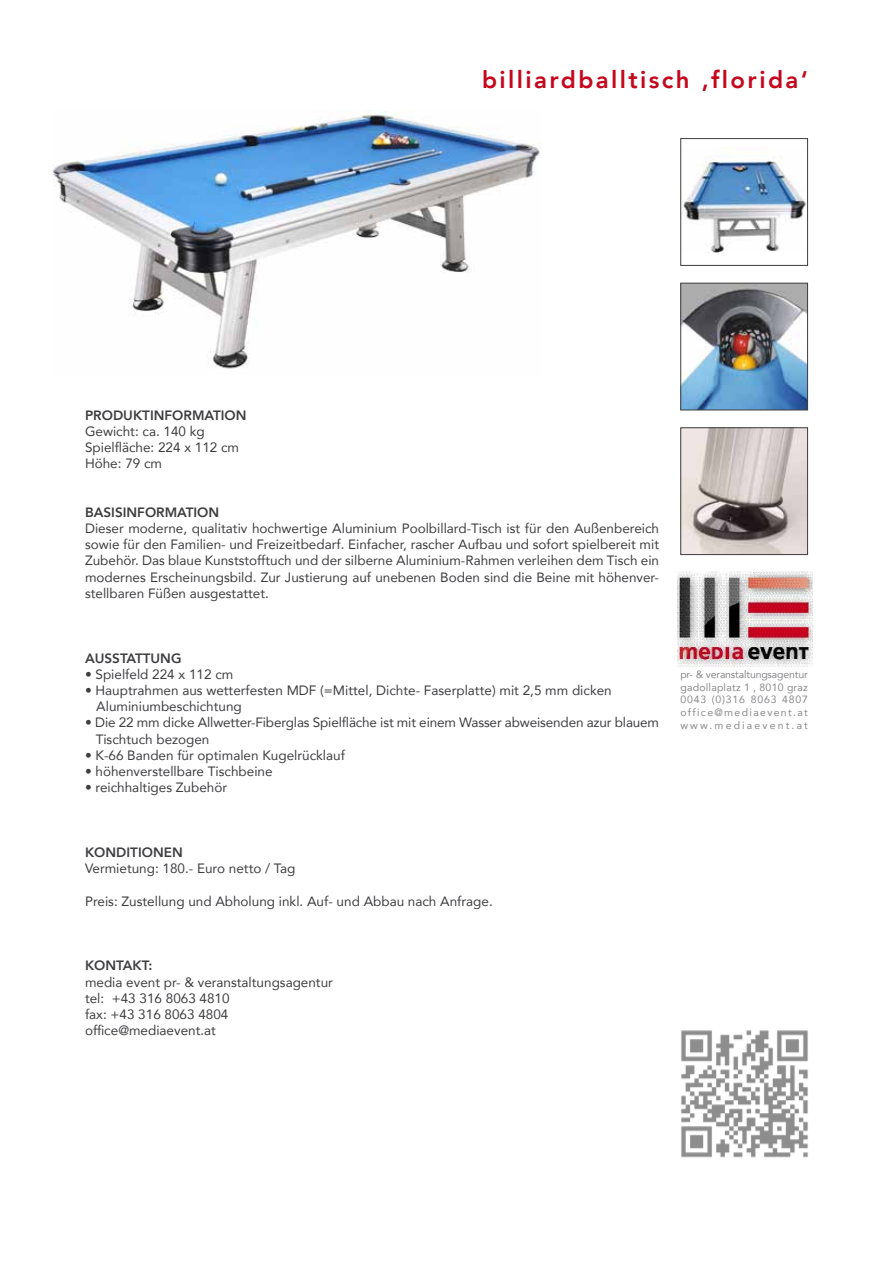
<style>
.page{position:relative;width:893px;height:1263px;background:#fff}
.page>*{position:absolute;margin:0;border:0;box-sizing:border-box;transform-origin:0 0}
.t1{font:800 24px "Avenir";letter-spacing:.1em;color:#c4071c}
.t2{font:13.5px/16.2px "Avenir";color:#3e3d40}
.t3{font:800 13.5px "Avenir";color:#3e3d40}
.t4{font:10.5px/12.6px "Avenir";letter-spacing:.13em;color:#87888a;text-align:justify}
</style>
<div class="page">
<img style="left:678px;top:572px;width:135px;height:95px">
<img style="left:53px;top:112px;width:487px;height:257px">
<img style="left:682px;top:147px;width:124px;height:105px">
<div style="left:680px;top:138px;width:128px;height:128px;border:1px solid #3e3d40"></div>
<img style="left:682px;top:429px;width:124px;height:124px">
<div style="left:680px;top:427px;width:128px;height:128px;border:1px solid #3e3d40"></div>
<img style="left:682px;top:285px;width:124px;height:123px">
<div style="left:680px;top:283px;width:128px;height:127px;border:1px solid #3e3d40"></div>
<img style="left:681px;top:1030px;width:127px;height:128px">
<h1 class="t1" style="left:482px;top:61px;width:327px">billiardballtisch ‚florida‘</h1>
<p class="t3" style="left:85px;top:404px;width:163px">PRODUKTINFORMATION</p>
<p class="t2" style="left:85px;top:423px;width:156px">Gewicht: ca. 140 kg<br>Spielfläche: 224 x 112 cm<br>Höhe: 79 cm</p>
<p class="t3" style="left:85px;top:502px;width:136px">BASISINFORMATION</p>
<p class="t2" style="left:85px;top:520px;width:576px;text-align:justify">Dieser moderne, qualitativ hochwertige Aluminium Poolbillard-Tisch ist für den Außenbereich sowie für den Familien- und Freizeitbedarf. Einfacher, rascher Aufbau und sofort spielbereit mit Zubehör. Das blaue Kunststofftuch und der silberne Aluminium-Rahmen verleihen dem Tisch ein modernes Erscheinungsbild. Zur Justierung auf unebenen Boden sind die Beine mit höhenver&shy;stellbaren Füßen ausgestattet.</p>
<p class="t3" style="left:85px;top:647px;width:98px">AUSSTATTUNG</p>
<p class="t2" style="left:85px;top:666px;width:150px">• Spielfeld 224 x 112 cm</p>
<p class="t2" style="left:96px;top:682px;width:517px;text-indent:-11px">• Hauptrahmen aus wetterfesten MDF (=Mittel, Dichte- Faserplatte) mit 2,5 mm dicken<br>Aluminiumbeschichtung</p>
<p class="t2" style="left:96px;top:714px;width:565px;text-indent:-11px">• Die 22 mm dicke Allwetter-Fiberglas Spielfläche ist mit einem Wasser abweisenden azur blauem<br>Tischtuch bezogen</p>
<p class="t2" style="left:85px;top:747px;width:261px">• K-66 Banden für optimalen Kugelrücklauf</p>
<p class="t2" style="left:85px;top:763px;width:189px">• höhenverstellbare Tischbeine</p>
<p class="t2" style="left:85px;top:779px;width:144px">• reichhaltiges Zubehör</p>
<p class="t3" style="left:85px;top:842px;width:99px">KONDITIONEN</p>
<p class="t2" style="left:85px;top:860px;width:212px">Vermietung: 180.- Euro netto / Tag</p>
<p class="t2" style="left:85px;top:892px;width:409px">Preis: Zustellung und Abholung inkl. Auf- und Abbau nach Anfrage.</p>
<p class="t3" style="left:85px;top:955px;width:69px">KONTAKT:</p>
<p class="t2" style="left:85px;top:973px;width:249px">media event pr- &amp; veranstaltungsagentur tel: +43 316 8063 4810<br>fax: +43 316 8063 4804 office@mediaevent.at</p>
<p class="t4" style="left:680px;top:668px;width:129px">pr- &amp; veranstaltungsagentur gadollaplatz 1 , 8010 graz 0043 (0)316 8063 4807 office@mediaevent.at www.mediaevent.at</p>
</div>
